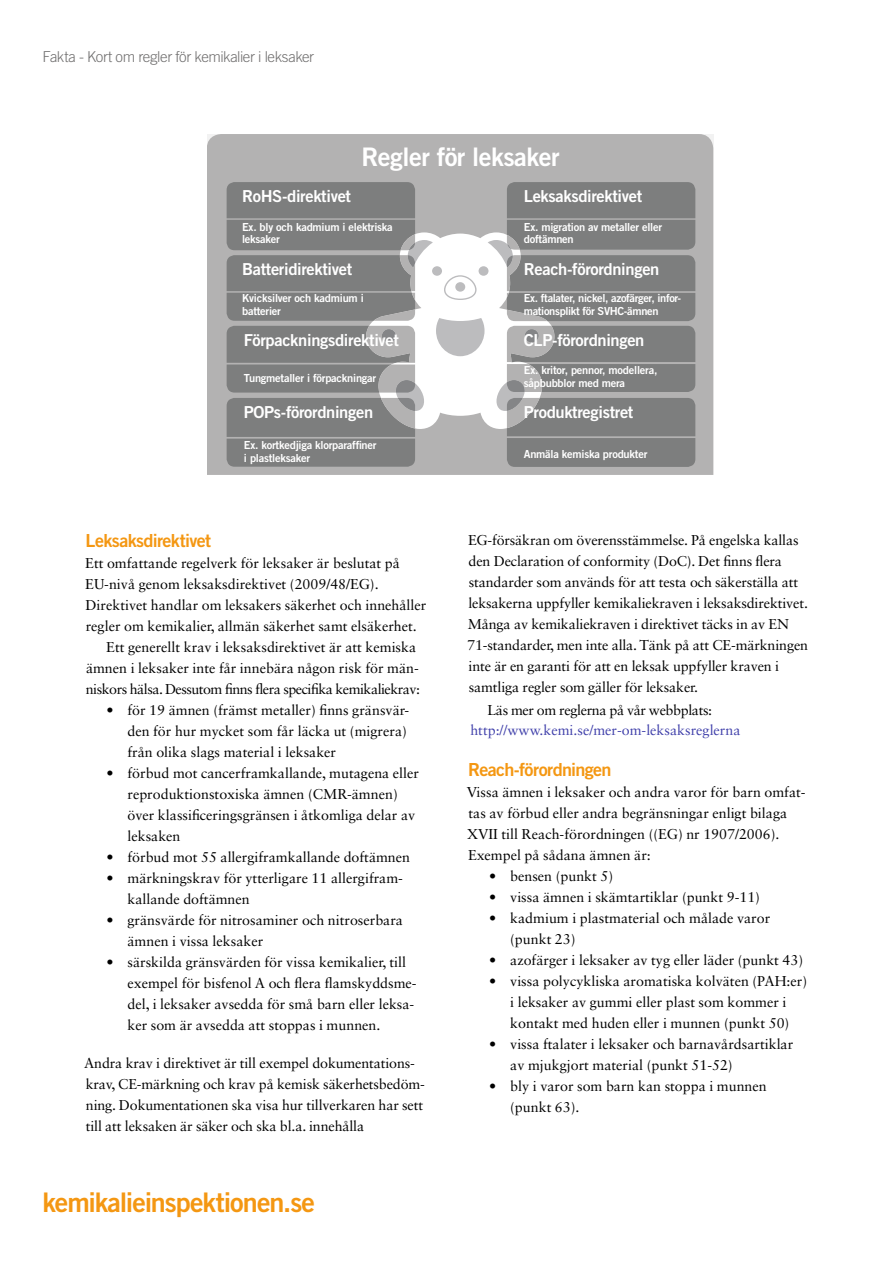
<style>
.page{position:relative;width:893px;height:1263px;background:#fff}
.page>*{position:absolute;margin:0;border:0;box-sizing:border-box;transform-origin:0 0}
.t1{font:27px "Trade Gothic LT Std Bd 2";letter-spacing:-.04em;color:#f49712}
.t2{font:25.5px "Trade Gothic LT Std Bd 2";letter-spacing:-.02em;color:#fff}
.t3{font:18px "Trade Gothic LT Std Bd 2";letter-spacing:-.035em;color:#f49712}
.t4{font:16.5px "Trade Gothic LT Std Bd 2";letter-spacing:-.02em;color:#fff}
.t5{font:300 15px "Trade Gothic LT Std";letter-spacing:-.025em;color:#706f6f}
.t6{font:14.25px/21px "Sabon LT Std";color:#000}
.t7{font:14.25px "Sabon LT Std";letter-spacing:-.035em;color:#000}
.t8{font:14.25px "Sabon LT Std";color:#4040aa}
.t9{font:14.25px "Sabon LT Std";letter-spacing:-.025em;color:#000}
.t10{font:11.1px/12.8px "Trade Gothic LT Std Bd 2";letter-spacing:-.02em;color:#fff}
</style>
<div class="page">
<div style="left:207px;top:134px;width:506px;height:340px;background:#b3b2b2"></div>
<svg style="left:227px;top:182px;width:468px;height:285px;background:#969797"></svg>
<p class="t5" style="left:43px;top:48px;width:273px">Fakta - Kort om regler för kemikalier i leksaker</p>
<h2 class="t2" style="left:361px;top:141px;width:200px">Regler för leksaker</h2>
<p class="t4" style="left:242px;top:186px;width:111px">RoHS-direktivet</p>
<p class="t10" style="left:242px;top:220px;width:152px">Ex. bly och kadmium i elektriska leksaker</p>
<p class="t4" style="left:242px;top:259px;width:112px">Batteridirektivet</p>
<p class="t10" style="left:242px;top:292px;width:123px">Kvicksilver och kadmium i batterier</p>
<p class="t4" style="left:244px;top:330px;width:157px">Förpackningsdirektivet</p>
<p class="t10" style="left:244px;top:371px;width:134px">Tungmetaller i förpackningar</p>
<p class="t4" style="left:244px;top:402px;width:131px">POPs-förordningen</p>
<p class="t10" style="left:244px;top:439px;width:134px">Ex. kortkedjiga klorparaffiner i plastleksaker</p>
<p class="t3" style="left:86px;top:529px;width:127px">Leksaksdirektivet</p>
<p class="t6" style="left:85px;top:552px;width:316px">Ett omfattande regelverk för leksaker är beslutat på</p>
<p class="t6" style="left:85px;top:573px;width:295px">EU-nivå genom leksaksdirektivet (2009/48/EG).</p>
<p class="t6" style="left:86px;top:594px;width:342px">Direktivet handlar om leksakers säkerhet och innehåller</p>
<p class="t6" style="left:86px;top:615px;width:333px">regler om kemikalier, allmän säkerhet samt elsäkerhet.</p>
<p class="t6" style="left:106px;top:636px;width:311px">Ett generellt krav i leksaksdirektivet är att kemiska</p>
<p class="t6" style="left:86px;top:657px;width:334px">ämnen i leksaker inte får innebära någon risk för män-</p>
<p class="t7" style="left:86px;top:680px;width:336px">niskors hälsa. Dessutom finns flera specifika kemikaliekrav:</p>
<p class="t6" style="left:127px;top:699px;width:283px;text-indent:-21px">• för 19 ämnen (främst metaller) finns gränsvär&shy;den för hur mycket som får läcka ut (migrera) från olika slags material i leksaker</p>
<p class="t6" style="left:127px;top:762px;width:293px;text-indent:-21px">• förbud mot cancerframkallande, mutagena eller reproduktionstoxiska ämnen (CMR-ämnen) över klassificeringsgränsen i åtkomliga delar av leksaken</p>
<p class="t6" style="left:106px;top:846px;width:305px">• förbud mot 55 allergiframkallande doftämnen</p>
<p class="t6" style="left:127px;top:867px;width:277px;text-indent:-21px">• märkningskrav för ytterligare 11 allergifram&shy;kallande doftämnen</p>
<p class="t6" style="left:127px;top:909px;width:277px;text-indent:-21px">• gränsvärde för nitrosaminer och nitroserbara ämnen i vissa leksaker</p>
<p class="t6" style="left:127px;top:951px;width:291px;text-indent:-21px">• särskilda gränsvärden för vissa kemikalier, till exempel för bisfenol A och flera flamskyddsme&shy;del, i leksaker avsedda för små barn eller leksa&shy;ker som är avsedda att stoppas i munnen.</p>
<p class="t6" style="left:84px;top:1052px;width:342px">Andra krav i direktivet är till exempel dokumentations&shy;krav, CE-märkning och krav på kemisk säkerhetsbedöm&shy;ning. Dokumentationen ska visa hur tillverkaren har sett till att leksaken är säker och ska bl.a. innehålla</p>
<h1 class="t1" style="left:43px;top:1185px;width:274px">kemikalieinspektionen.se</h1>
<p class="t4" style="left:524px;top:186px;width:120px">Leksaksdirektivet</p>
<p class="t10" style="left:524px;top:220px;width:140px">Ex. migration av metaller eller doftämnen</p>
<p class="t4" style="left:524px;top:259px;width:137px">Reach-förordningen</p>
<p class="t10" style="left:524px;top:292px;width:159px">Ex. ftalater, nickel, azofärger, infor&shy;mationsplikt för SVHC-ämnen</p>
<p class="t4" style="left:524px;top:330px;width:122px">CLP-förordningen</p>
<p class="t10" style="left:524px;top:363px;width:135px">Ex. kritor, pennor, modellera, såpbubblor med mera</p>
<p class="t4" style="left:524px;top:402px;width:111px">Produktregistret</p>
<p class="t10" style="left:524px;top:447px;width:125px">Anmäla kemiska produkter</p>
<p class="t6" style="left:467px;top:529px;width:342px">EG-försäkran om överensstämmelse. På engelska kallas den Declaration of conformity (DoC). Det finns flera standarder som används för att testa och säkerställa att leksakerna uppfyller kemikaliekraven i leksaksdirektivet.<br>Många av kemikaliekraven i direktivet täcks in av EN 71-standarder, men inte alla. Tänk på att CE-märkningen inte är en garanti för att en leksak uppfyller kraven i samtliga regler som gäller för leksaker.</p>
<p class="t9" style="left:488px;top:702px;width:226px">Läs mer om reglerna på vår webbplats:</p>
<p class="t8" style="left:470px;top:722px;width:272px">http://www.kemi.se/mer-om-leksaksreglerna</p>
<p class="t3" style="left:468px;top:758px;width:145px">Reach-förordningen</p>
<p class="t6" style="left:467px;top:781px;width:340px">Vissa ämnen i leksaker och andra varor för barn omfat&shy;tas av förbud eller andra begränsningar enligt bilaga XVII till Reach-förordningen ((EG) nr 1907/2006).<br>Exempel på sådana ämnen är:</p>
<p class="t6" style="left:489px;top:865px;width:125px">• bensen (punkt 5)</p>
<p class="t6" style="left:489px;top:886px;width:272px">• vissa ämnen i skämtartiklar (punkt 9-11)</p>
<p class="t6" style="left:510px;top:907px;width:262px;text-indent:-21px">• kadmium i plastmaterial och målade varor (punkt 23)</p>
<p class="t6" style="left:489px;top:949px;width:315px">• azofärger i leksaker av tyg eller läder (punkt 43)</p>
<p class="t6" style="left:489px;top:970px;width:319px;text-align:center">• vissa polycykliska aromatiska kolväten (PAH:er) i leksaker av gummi eller plast som kommer i kontakt med huden eller i munnen (punkt 50)</p>
<p class="t6" style="left:510px;top:1033px;width:285px;text-indent:-21px">• vissa ftalater i leksaker och barnavårdsartiklar av mjukgjort material (punkt 51-52)</p>
<p class="t6" style="left:510px;top:1075px;width:258px;text-indent:-21px">• bly i varor som barn kan stoppa i munnen (punkt 63).</p>
</div>
